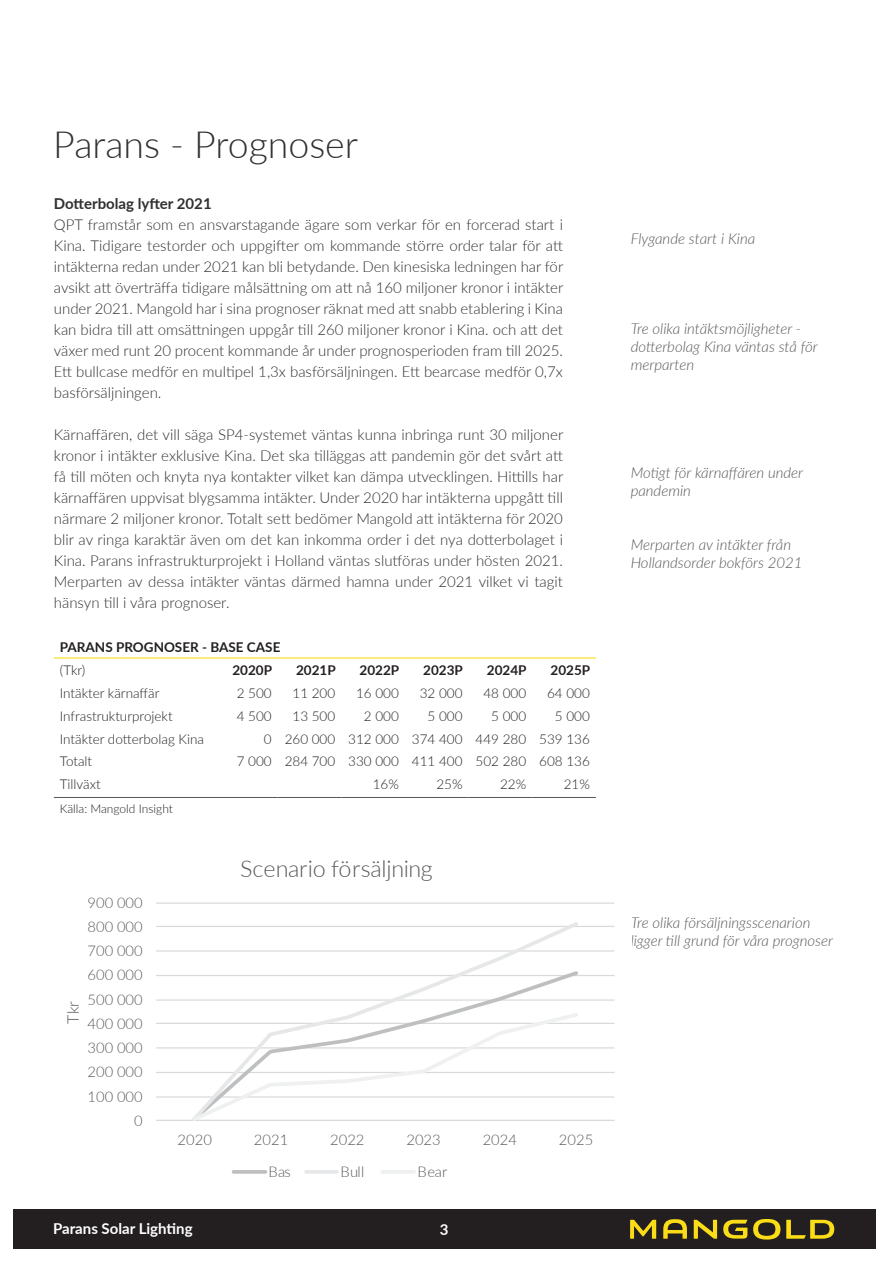
<style>
.page{position:relative;width:893px;height:1263px;background:#fff}
.page>*{position:absolute;margin:0;border:0;box-sizing:border-box;transform-origin:0 0}
.t1{font:300 37.5px "Lato";color:#312f30}
.t2{font:300 23.25px "Lato";letter-spacing:-.01em;color:#595959}
.t3{font:300 15.9px "Lato";color:#595959}
.t4{font:300 15px/21px "Lato";color:#312f30;text-align:justify}
.Sidotext_analys{font:italic 300 15px/18px "Lato";color:#595755}
.t5{font:700 15px "Lato";color:#312f30}
.t6{font:700 15px "Lato";color:#fff}
.t7{font:300 14.7px "Lato";letter-spacing:.005em;color:#595959}
.t8{font:300 13.5px "Lato";color:#231f20}
.t9{font:700 13.5px "Lato";color:#231f20}
.t10{font:300 12px "Lato";color:#231f20}
</style>
<div class="page">
<div style="left:13px;top:1209px;width:862px;height:40px;background:#231f20"></div>
<svg style="left:630px;top:1220px;width:26px;height:19px"></svg>
<svg style="left:694px;top:1220px;width:23px;height:19px"></svg>
<svg style="left:663px;top:1219px;width:24px;height:20px"></svg>
<svg style="left:753px;top:1219px;width:27px;height:20px"></svg>
<svg style="left:723px;top:1220px;width:24px;height:18px"></svg>
<svg style="left:786px;top:1220px;width:48px;height:19px"></svg>
<hr style="left:54px;top:657px;width:160px;height:2px;background:#fadd17">
<hr style="left:214px;top:657px;width:64px;height:2px;background:#fadd17">
<hr style="left:278px;top:657px;width:63px;height:2px;background:#fadd17">
<hr style="left:341px;top:657px;width:64px;height:2px;background:#fadd17">
<hr style="left:405px;top:657px;width:64px;height:2px;background:#fadd17">
<hr style="left:469px;top:657px;width:63px;height:2px;background:#fadd17">
<hr style="left:532px;top:657px;width:64px;height:2px;background:#fadd17">
<hr style="left:54px;top:797px;width:160px;height:1px;background:#54575a">
<hr style="left:214px;top:797px;width:64px;height:1px;background:#54575a">
<hr style="left:278px;top:797px;width:63px;height:1px;background:#54575a">
<hr style="left:341px;top:797px;width:64px;height:1px;background:#54575a">
<hr style="left:405px;top:797px;width:64px;height:1px;background:#54575a">
<hr style="left:469px;top:797px;width:63px;height:1px;background:#54575a">
<hr style="left:532px;top:797px;width:64px;height:1px;background:#54575a">
<hr style="left:156px;top:1096px;width:458px;height:1px;background:#d9d9d9">
<hr style="left:156px;top:1072px;width:458px;height:1px;background:#d9d9d9">
<hr style="left:156px;top:1047px;width:458px;height:1px;background:#d9d9d9">
<hr style="left:156px;top:1023px;width:458px;height:1px;background:#d9d9d9">
<hr style="left:156px;top:999px;width:458px;height:2px;background:#d9d9d9">
<hr style="left:156px;top:975px;width:458px;height:1px;background:#d9d9d9">
<hr style="left:156px;top:950px;width:458px;height:1px;background:#d9d9d9">
<hr style="left:156px;top:926px;width:458px;height:1px;background:#d9d9d9">
<hr style="left:156px;top:902px;width:458px;height:2px;background:#d9d9d9">
<hr style="left:156px;top:1120px;width:458px;height:1px;background:#d9d9d9">
<svg style="left:189px;top:922px;width:392px;height:88px"></svg>
<svg style="left:189px;top:1010px;width:392px;height:111px"></svg>
<svg style="left:234px;top:1170px;width:31px;height:4px"></svg>
<hr style="left:306px;top:1170px;width:31px;height:4px;background:#e6e7e8">
<hr style="left:382px;top:1170px;width:32px;height:4px;background:#eff0f0">
<p class="t1" style="left:53px;top:118px;width:306px">Parans - Prognoser</p>
<p class="t5" style="left:54px;top:193px;width:159px">Dotterbolag lyfter 2021</p>
<p class="t4" style="left:54px;top:214px;width:511px">QPT framstår som en ansvarstagande ägare som verkar för en forcerad start i Kina. Tidigare testorder och uppgifter om kommande större order talar för att intäkterna redan under 2021 kan bli betydande. Den kinesiska ledningen har för avsikt att överträffa tidigare målsättning om att nå 160 miljoner kronor i intäkter under 2021. Mangold har i sina prognoser räknat med att snabb etablering i Kina kan bidra till att omsättningen uppgår till 260 miljoner kronor i Kina. och att det växer med runt 20 procent kommande år under prognosperioden fram till 2025.<br>Ett bullcase medför en multipel 1,3x basförsäljningen. Ett bearcase medför 0,7x basförsäljningen.</p>
<p class="t4" style="left:54px;top:424px;width:511px">Kärnaffären, det vill säga SP4-systemet väntas kunna inbringa runt 30 miljoner kronor i intäkter exklusive Kina. Det ska tilläggas att pandemin gör det svårt att få till möten och knyta nya kontakter vilket kan dämpa utvecklingen. Hittills har kärnaffären uppvisat blygsamma intäkter. Under 2020 har intäkterna uppgått till närmare 2 miljoner kronor. Totalt sett bedömer Mangold att intäkterna för 2020 blir av ringa karaktär även om det kan inkomma order i det nya dotterbolaget i Kina. Parans infrastrukturprojekt i Holland väntas slutföras under hösten 2021.<br>Merparten av dessa intäkter väntas därmed hamna under 2021 vilket vi tagit hänsyn till i våra prognoser.</p>
<p class="t9" style="left:60px;top:637px;width:222px">PARANS PROGNOSER - BASE CASE</p>
<p class="t8" style="left:60px;top:661px;width:27px">(Tkr)</p>
<p class="t9" style="left:232px;top:660px;width:41px">2020P</p>
<p class="t9" style="left:296px;top:660px;width:41px">2021P</p>
<p class="t9" style="left:360px;top:660px;width:41px">2022P</p>
<p class="t9" style="left:423px;top:660px;width:41px">2023P</p>
<p class="t9" style="left:487px;top:660px;width:41px">2024P</p>
<p class="t9" style="left:551px;top:660px;width:41px">2025P</p>
<p class="t8" style="left:60px;top:683px;width:101px">Intäkter kärnaffär</p>
<p class="t8" style="left:237px;top:683px;width:36px">2 500</p>
<p class="t8" style="left:292px;top:683px;width:44px">11 200</p>
<p class="t8" style="left:356px;top:683px;width:44px">16 000</p>
<p class="t8" style="left:420px;top:683px;width:44px">32 000</p>
<p class="t8" style="left:483px;top:683px;width:44px">48 000</p>
<p class="t8" style="left:547px;top:683px;width:44px">64 000</p>
<p class="t8" style="left:60px;top:706px;width:114px">Infrastrukturprojekt</p>
<p class="t8" style="left:237px;top:706px;width:36px">4 500</p>
<p class="t8" style="left:292px;top:706px;width:44px">13 500</p>
<p class="t8" style="left:364px;top:706px;width:36px">2 000</p>
<p class="t8" style="left:428px;top:706px;width:36px">5 000</p>
<p class="t8" style="left:491px;top:706px;width:36px">5 000</p>
<p class="t8" style="left:555px;top:706px;width:36px">5 000</p>
<p class="t8" style="left:60px;top:729px;width:146px">Intäkter dotterbolag Kina</p>
<p class="t8" style="left:264px;top:729px;width:9px">0</p>
<p class="t8" style="left:285px;top:729px;width:52px">260 000</p>
<p class="t8" style="left:348px;top:729px;width:52px">312 000</p>
<p class="t8" style="left:412px;top:729px;width:52px">374 400</p>
<p class="t8" style="left:476px;top:729px;width:52px">449 280</p>
<p class="t8" style="left:539px;top:729px;width:52px">539 136</p>
<p class="t8" style="left:60px;top:752px;width:34px">Totalt</p>
<p class="t8" style="left:237px;top:752px;width:36px">7 000</p>
<p class="t8" style="left:285px;top:752px;width:52px">284 700</p>
<p class="t8" style="left:348px;top:752px;width:52px">330 000</p>
<p class="t8" style="left:412px;top:752px;width:52px">411 400</p>
<p class="t8" style="left:476px;top:752px;width:52px">502 280</p>
<p class="t8" style="left:539px;top:752px;width:52px">608 136</p>
<p class="t8" style="left:60px;top:775px;width:42px">Tillväxt</p>
<p class="t8" style="left:373px;top:775px;width:28px">16%</p>
<p class="t8" style="left:436px;top:775px;width:28px">25%</p>
<p class="t8" style="left:500px;top:775px;width:28px">22%</p>
<p class="t8" style="left:564px;top:775px;width:28px">21%</p>
<p class="t10" style="left:60px;top:800px;width:115px">Källa: Mangold Insight</p>
<p class="t3" style="left:62px;top:1024px;width:24px;rotate:-90deg">Tkr</p>
<p class="t7" style="left:88px;top:892px;width:57px">900 000</p>
<p class="t7" style="left:88px;top:916px;width:57px">800 000</p>
<p class="t7" style="left:88px;top:941px;width:57px">700 000</p>
<p class="t7" style="left:88px;top:965px;width:57px">600 000</p>
<p class="t7" style="left:88px;top:989px;width:57px">500 000</p>
<p class="t7" style="left:88px;top:1013px;width:57px">400 000</p>
<p class="t7" style="left:88px;top:1037px;width:57px">300 000</p>
<p class="t7" style="left:88px;top:1062px;width:57px">200 000</p>
<p class="t7" style="left:88px;top:1086px;width:57px">100 000</p>
<p class="t7" style="left:134px;top:1110px;width:10px">0</p>
<p class="t2" style="left:240px;top:852px;width:194px">Scenario försäljning</p>
<p class="t7" style="left:178px;top:1129px;width:36px">2020</p>
<p class="t7" style="left:254px;top:1129px;width:36px">2021</p>
<p class="t7" style="left:330px;top:1129px;width:36px">2022</p>
<p class="t7" style="left:406px;top:1129px;width:36px">2023</p>
<p class="t7" style="left:483px;top:1129px;width:36px">2024</p>
<p class="t7" style="left:559px;top:1129px;width:36px">2025</p>
<p class="t7" style="left:268px;top:1162px;width:24px">Bas</p>
<p class="t7" style="left:340px;top:1162px;width:26px">Bull</p>
<p class="t7" style="left:417px;top:1162px;width:31px">Bear</p>
<p class="t6" style="left:53px;top:1217px;width:141px">Parans Solar Lighting</p>
<p class="t6" style="left:440px;top:1218px;width:10px">3</p>
<p class="Sidotext_analys" style="left:631px;top:229px;width:126px">Flygande start i Kina</p>
<p class="Sidotext_analys" style="left:631px;top:319px;width:189px">Tre olika intäktsmöjligheter - dotterbolag Kina väntas stå för merparten</p>
<p class="Sidotext_analys" style="left:631px;top:463px;width:174px">Motigt för kärnaffären under pandemin</p>
<p class="Sidotext_analys" style="left:631px;top:535px;width:173px">Merparten av intäkter från<br>Hollandsorder bokförs 2021</p>
<p class="Sidotext_analys" style="left:631px;top:913px;width:204px">Tre olika försäljningsscenarion ligger till grund för våra prognoser</p>
</div>
